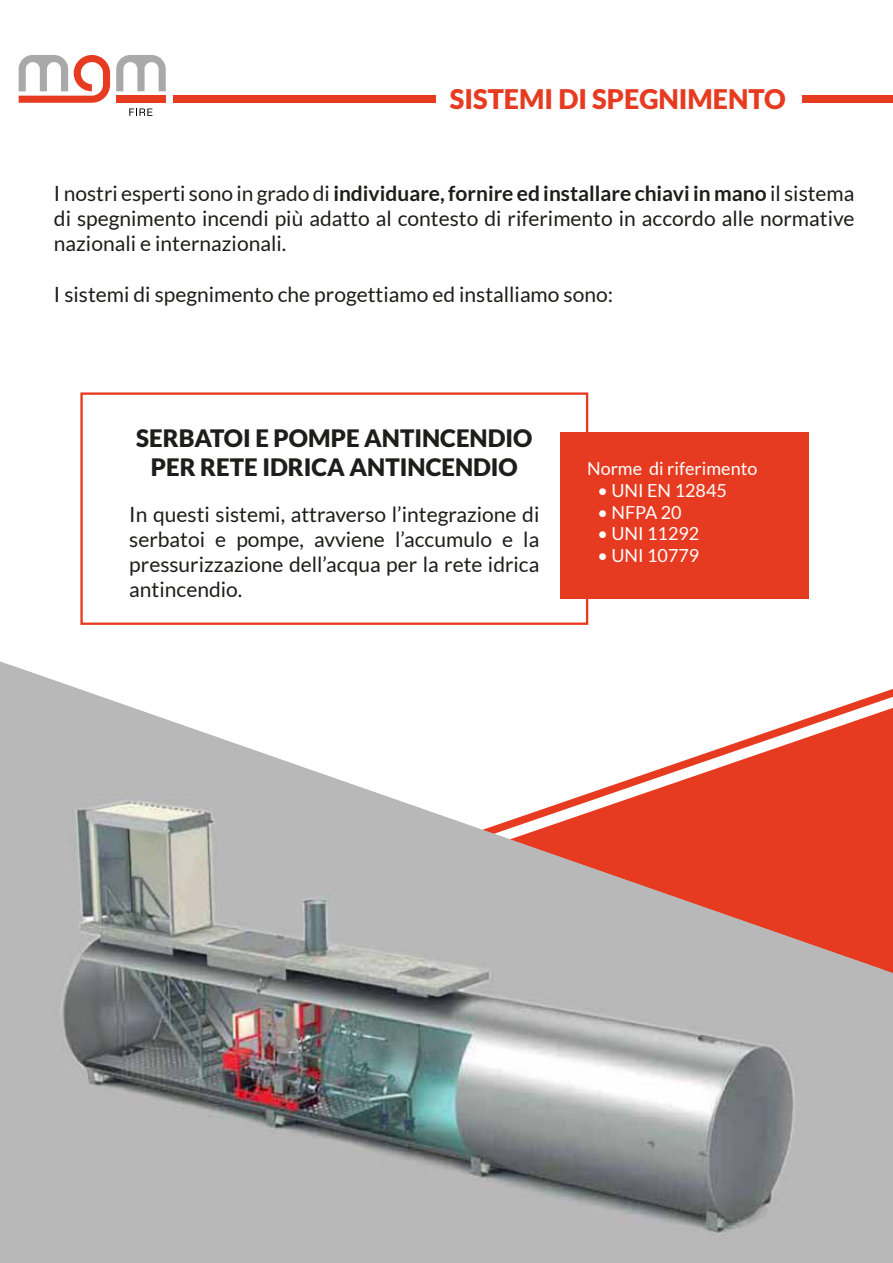
<style>
.page{position:relative;width:893px;height:1263px;background:#fff}
.page>*{position:absolute;margin:0;border:0;box-sizing:border-box;transform-origin:0 0}
.t1{font:900 27px "Lato";color:#e73b21}
.t2{font:900 24px/28.8px "Lato";color:#1d1d1b;text-align:center}
.t3{font:21px/25.2px "Lato";color:#1d1d1b;text-align:justify}
.t4{font:18px "Lato";color:#fff}
.s1{font-weight:700}
</style>
<div class="page">
<svg style="left:0;top:661px;width:893px;height:602px;fill:#b8b8b9"></svg>
<img style="left:10px;top:665px;width:874px;height:598px">
<svg style="left:129px;top:109px;width:23px;height:7px"></svg>
<svg style="left:19px;top:55px;width:91px;height:48px"></svg>
<svg style="left:116px;top:55px;width:50px;height:36px"></svg>
<div style="left:116px;top:96px;width:50px;height:7px;background:#e73b21"></div>
<div style="left:173px;top:96px;width:263px;height:7px;background:#e73b21"></div>
<div style="left:802px;top:96px;width:91px;height:7px;background:#e73b21"></div>
<div style="left:80px;top:392px;width:508px;height:233px;border:2px solid #e73b21"></div>
<div style="left:561px;top:432px;width:248px;height:167px;background:#e73b21"></div>
<p class="t1" style="left:450px;top:83px;width:337px">SISTEMI DI SPEGNIMENTO</p>
<p class="t3" style="left:54px;top:181px;width:802px">I nostri esperti sono in grado di <span class="s1">individuare, fornire ed installare chiavi in mano</span> il sistema di spegnimento incendi più adatto al contesto di riferimento in accordo alle normative nazionali e internazionali.</p>
<p class="t3" style="left:54px;top:281px;width:561px">I sistemi di spegnimento che progettiamo ed installiamo sono:</p>
<p class="t2" style="left:136px;top:423px;width:398px">SERBATOI E POMPE ANTINCENDIO<br>PER RETE IDRICA ANTINCENDIO</p>
<p class="t3" style="left:129px;top:501px;width:412px">In questi sistemi, attraverso l’integrazione di serbatoi e pompe, avviene l’accumulo e la pressurizzazione dell’acqua per la rete idrica antincendio.</p>
<p class="t4" style="left:587px;top:459px;width:172px">Norme di riferimento</p>
<p class="t4" style="left:597px;top:480px;width:131px">• UNI EN 12845</p>
<p class="t4" style="left:597px;top:502px;width:86px">• NFPA 20</p>
<p class="t4" style="left:597px;top:524px;width:103px">• UNI 11292</p>
<p class="t4" style="left:597px;top:545px;width:103px">• UNI 10779</p>
</div>
